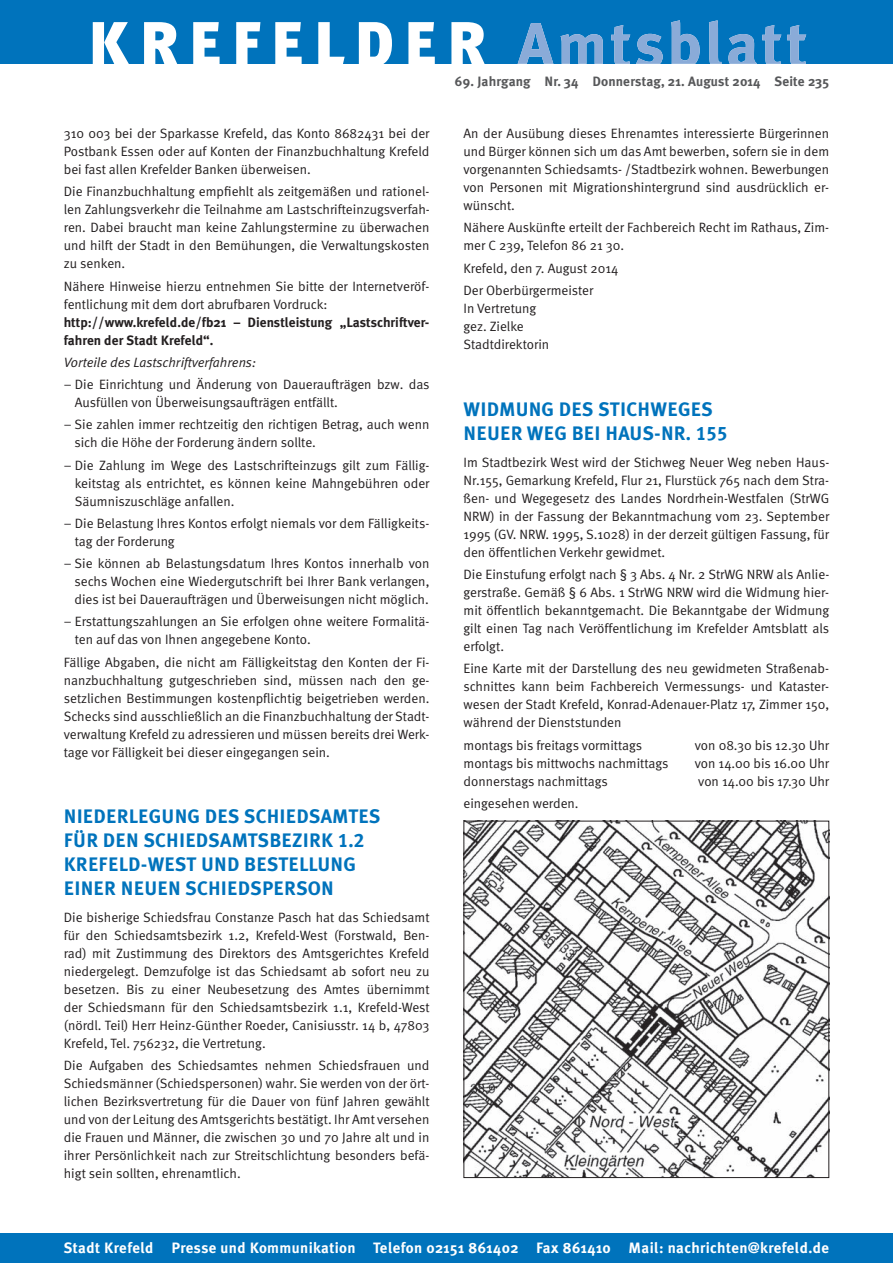
<style>
.page{position:relative;width:893px;height:1263px;background:#fff}
.page>*{position:absolute;margin:0;border:0;box-sizing:border-box;transform-origin:0 0}
.t1{font:700 19.5px/24px "Meta Plus";letter-spacing:.01em;color:#0073bc}
.t2{font:700 15px "Meta Plus";letter-spacing:.025em;color:#fff}
.t3{font:13.5px/18px "Meta Normal";color:#231f20;text-align:justify}
.t4{font:700 13.5px/18px "Meta Plus";color:#231f20}
.t5{font:700 13.5px "Meta Plus";letter-spacing:.01em;color:#57585a}
.t6{font:italic 13.5px "Meta Normal";color:#231f20}
.s1{font-family:"Meta Plus Bold Caps";font-weight:400}
</style>
<div class="page">
<div style="left:0;top:0;width:893px;height:64px;background:#0073bc"></div>
<svg style="left:93px;top:22px;width:392px;height:42px"></svg>
<svg style="left:517px;top:20px;width:289px;height:44px"></svg>
<div style="left:0;top:1233px;width:893px;height:30px;background:#0073bc"></div>
<img style="left:465px;top:823px;width:362px;height:353px">
<div style="left:463px;top:821px;width:366px;height:357px;border:1px solid #231f20"></div>
<p class="t3" style="left:64px;top:125px;width:367px">310 003 bei der Sparkasse Krefeld, das Konto 8682431 bei der Postbank Essen oder auf Konten der Finanzbuchhaltung Krefeld bei fast allen Krefelder Banken überweisen.</p>
<p class="t3" style="left:64px;top:184px;width:368px">Die Finanzbuchhaltung empfiehlt als zeitgemäßen und rationel&shy;len Zahlungsverkehr die Teilnahme am Lastschrifteinzugsverfah&shy;ren. Dabei braucht man keine Zahlungstermine zu überwachen und hilft der Stadt in den Bemühungen, die Verwaltungskosten zu senken.</p>
<p class="t3" style="left:64px;top:278px;width:367px">Nähere Hinweise hierzu entnehmen Sie bitte der Internetveröf&shy;fentlichung mit dem dort abrufbaren Vordruck:</p>
<p class="t4" style="left:64px;top:314px;width:367px">http://www.krefeld.de/fb21 – Dienstleistung „Lastschriftver&shy;fahren der Stadt Krefeld“.</p>
<p class="t6" style="left:64px;top:354px;width:194px">Vorteile des Lastschriftverfahrens:</p>
<p class="t3" style="left:75px;top:376px;width:356px;text-indent:-11px">– Die Einrichtung und Änderung von Daueraufträgen bzw. das<br>Ausfüllen von Überweisungsaufträgen entfällt.</p>
<p class="t3" style="left:75px;top:417px;width:356px;text-indent:-11px">– Sie zahlen immer rechtzeitig den richtigen Betrag, auch wenn sich die Höhe der Forderung ändern sollte.</p>
<p class="t3" style="left:75px;top:457px;width:356px;text-indent:-11px">– Die Zahlung im Wege des Lastschrifteinzugs gilt zum Fällig&shy;keitstag als entrichtet, es können keine Mahngebühren oder Säumniszuschläge anfallen.</p>
<p class="t3" style="left:75px;top:515px;width:356px;text-indent:-11px">– Die Belastung Ihres Kontos erfolgt niemals vor dem Fälligkeits&shy;tag der Forderung</p>
<p class="t3" style="left:75px;top:555px;width:356px;text-indent:-11px">– Sie können ab Belastungsdatum Ihres Kontos innerhalb von sechs Wochen eine Wiedergutschrift bei Ihrer Bank verlangen, dies ist bei Daueraufträgen und Überweisungen nicht möglich.</p>
<p class="t3" style="left:75px;top:614px;width:356px;text-indent:-11px">– Erstattungszahlungen an Sie erfolgen ohne weitere Formalitä&shy;ten auf das von Ihnen angegebene Konto.</p>
<p class="t3" style="left:64px;top:654px;width:367px">Fällige Abgaben, die nicht am Fälligkeitstag den Konten der Fi&shy;nanzbuchhaltung gutgeschrieben sind, müssen nach den ge&shy;setzlichen Bestimmungen kostenpflichtig beigetrieben werden.<br>Schecks sind ausschließlich an die Finanzbuchhaltung der Stadt&shy;verwaltung Krefeld zu adressieren und müssen bereits drei Werk&shy;tage vor Fälligkeit bei dieser eingegangen sein.</p>
<h1 class="t1" style="left:64px;top:806px;width:318px">NIEDERLEGUNG DES SCHIEDSAMTES<br>FÜR DEN SCHIEDSAMTSBEZIRK <span class="s1">1</span>.<span class="s1">2<br></span>KREFELD-WEST UND BESTELLUNG<br>EINER NEUEN SCHIEDSPERSON</h1>
<p class="t3" style="left:64px;top:909px;width:367px">Die bisherige Schiedsfrau Constanze Pasch hat das Schiedsamt für den Schiedsamtsbezirk 1.2, Krefeld-West (Forstwald, Ben&shy;rad) mit Zustimmung des Direktors des Amtsgerichtes Krefeld niedergelegt. Demzufolge ist das Schiedsamt ab sofort neu zu besetzen. Bis zu einer Neubesetzung des Amtes übernimmt der Schiedsmann für den Schiedsamtsbezirk 1.1, Krefeld-West (nördl. Teil) Herr Heinz-Günther Roeder, Canisiusstr. 14 b, 47803<br>Krefeld, Tel. 756232, die Vertretung.</p>
<p class="t3" style="left:64px;top:1057px;width:367px">Die Aufgaben des Schiedsamtes nehmen Schiedsfrauen und Schiedsmänner (Schiedspersonen) wahr. Sie werden von der ört&shy;lichen Bezirksvertretung für die Dauer von fünf Jahren gewählt und von der Leitung des Amtsgerichts bestätigt. Ihr Amt versehen die Frauen und Männer, die zwischen 30 und 70 Jahre alt und in ihrer Persönlichkeit nach zur Streitschlichtung besonders befä&shy;higt sein sollten, ehrenamtlich.</p>
<p class="t5" style="left:455px;top:76px;width:376px">69. Jahrgang Nr. 34 Donnerstag, 21. August 2014 Seite 235</p>
<p class="t3" style="left:463px;top:126px;width:367px">An der Ausübung dieses Ehrenamtes interessierte Bürgerinnen und Bürger können sich um das Amt bewerben, sofern sie in dem vorgenannten Schiedsamts- /Stadtbezirk wohnen. Bewerbungen von Personen mit Migrationshintergrund sind ausdrücklich er&shy;wünscht.</p>
<p class="t3" style="left:463px;top:220px;width:367px">Nähere Auskünfte erteilt der Fachbereich Recht im Rathaus, Zim&shy;mer C 239, Telefon 86 21 30.</p>
<p class="t3" style="left:463px;top:258px;width:156px;line-height:22.2px">Krefeld, den 7. August 2014<br>Der Oberbürgermeister</p>
<p class="t3" style="left:463px;top:300px;width:87px;text-align:left">In Vertretung gez. Zielke<br>Stadtdirektorin</p>
<h1 class="t1" style="left:463px;top:399px;width:266px">WIDMUNG DES STICHWEGES<br>NEUER WEG BEI HAUS-NR. <span class="s1">155</span></h1>
<p class="t3" style="left:463px;top:454px;width:367px">Im Stadtbezirk West wird der Stichweg Neuer Weg neben Haus-Nr.155, Gemarkung Krefeld, Flur 21, Flurstück 765 nach dem Stra&shy;ßen- und Wegegesetz des Landes Nordrhein-Westfalen (StrWG NRW) in der Fassung der Bekanntmachung vom 23. September 1995 (GV. NRW. 1995, S.1028) in der derzeit gültigen Fassung, für den öffentlichen Verkehr gewidmet.</p>
<p class="t3" style="left:463px;top:566px;width:367px">Die Einstufung erfolgt nach § 3 Abs. 4 Nr. 2 StrWG NRW als Anlie&shy;gerstraße. Gemäß § 6 Abs. 1 StrWG NRW wird die Widmung hier&shy;mit öffentlich bekanntgemacht. Die Bekanntgabe der Widmung gilt einen Tag nach Veröffentlichung im Krefelder Amtsblatt als erfolgt.</p>
<p class="t3" style="left:463px;top:661px;width:367px">Eine Karte mit der Darstellung des neu gewidmeten Straßenab&shy;schnittes kann beim Fachbereich Vermessungs- und Kataster&shy;wesen der Stadt Krefeld, Konrad-Adenauer-Platz 17, Zimmer 150, während der Dienststunden</p>
<p class="t3" style="left:463px;top:737px;width:180px">montags bis freitags vormittags</p>
<p class="t3" style="left:695px;top:737px;width:136px">von 08.30 bis 12.30 Uhr</p>
<p class="t3" style="left:463px;top:755px;width:207px">montags bis mittwochs nachmittags</p>
<p class="t3" style="left:695px;top:755px;width:136px">von 14.00 bis 16.00 Uhr</p>
<p class="t3" style="left:463px;top:773px;width:146px">donnerstags nachmittags</p>
<p class="t3" style="left:698px;top:773px;width:132px">von 14.00 bis 17.30 Uhr</p>
<p class="t3" style="left:463px;top:795px;width:117px">eingesehen werden.</p>
<p class="t2" style="left:64px;top:1242px;width:767px">Stadt Krefeld Presse und Kommunikation Telefon 02151 861402 Fax 861410 Mail: nachrichten@krefeld.de</p>
</div>
